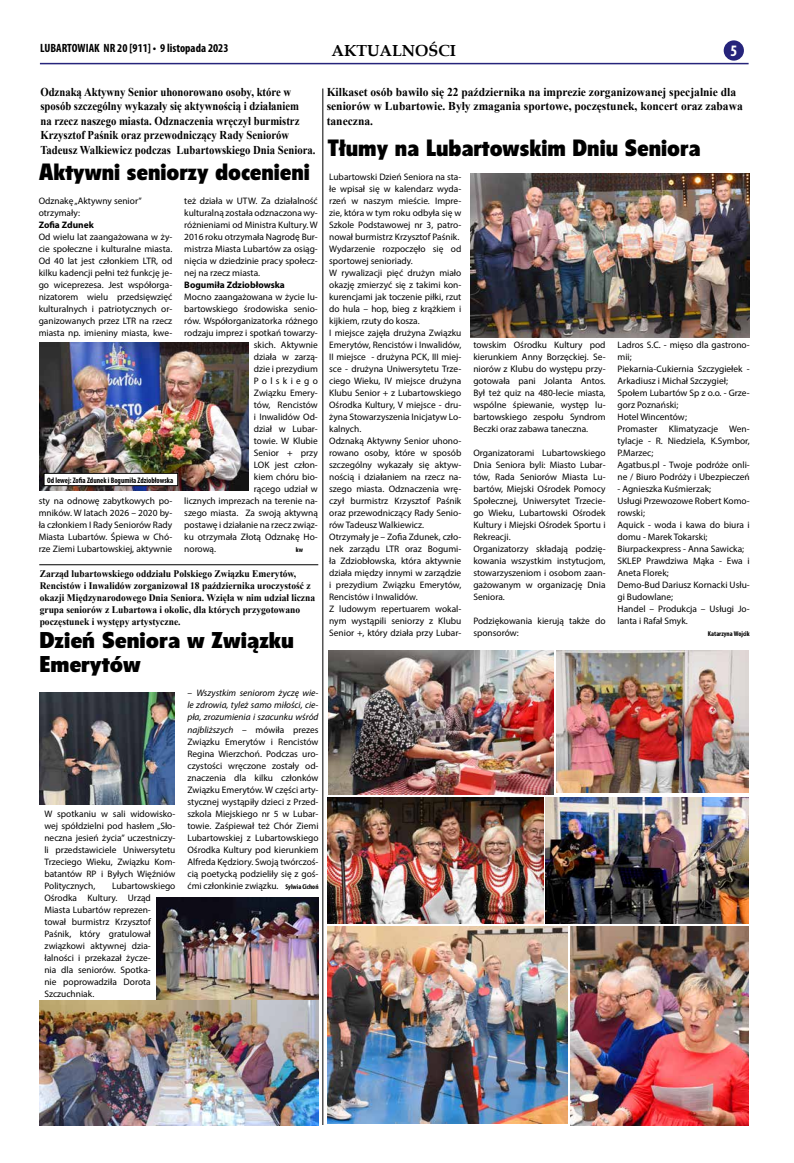
<style>
.page{position:relative;width:794px;height:1163px;background:#fff}
.page>*{position:absolute;margin:0;border:0;box-sizing:border-box;transform-origin:0 0}
.t1{font:22.7px "EFN Olivea OT";color:#000;scale:1.08 1}
.t2{font:22px/24px "EFN Olivea OT";color:#000;scale:1.15 1}
.t3{font:700 16px "Book Antiqua";color:#000}
.t4{font:700 condensed 16px "Myriad Pro";color:#fff}
.t5{font:700 12px/14.4px "Times New Roman";color:#000;scale:.89 1}
.t6{font:700 12px/14.4px "Times New Roman";color:#000;scale:.96 1}
.t7{font:700 condensed 12px "Myriad Pro";color:#000}
.t8{font:700 10px/12px "Times New Roman";color:#000;scale:.95 1}
.t9{font:9.4px/12px "Myriad Pro";color:#000}
.t10{font:700 9.4px "Myriad Pro";color:#000}
.t11{font:9.4px "Myriad Pro";letter-spacing:.35em;color:#000}
.t12{font:700 condensed 8px "Myriad Pro";color:#000;scale:.95 1}
.t13{font:700 condensed 7px "Myriad Pro";color:#000}
.s1{font-style:italic}
.s2{font-weight:700;font-stretch:condensed;font-size:7px}
</style>
<div class="page">
<div style="left:723px;top:40px;width:21px;height:21px;background:#26247b;border-radius:50%"></div>
<hr style="left:40px;top:63px;width:708px;height:1px;background:#26247b">
<hr style="left:39px;top:564px;width:279px;height:1px;background:#000">
<hr style="left:322px;top:88px;width:1px;height:1036px;background:#000">
<img style="left:471px;top:173px;width:278px;height:165px">
<img style="left:329px;top:650px;width:224px;height:144px">
<img style="left:556px;top:650px;width:192px;height:142px">
<img style="left:328px;top:797px;width:215px;height:126px">
<img style="left:570px;top:926px;width:178px;height:198px">
<img style="left:40px;top:342px;width:208px;height:148px">
<div style="left:44px;top:473px;width:134px;height:12px;background:#fff"></div>
<div style="left:44px;top:473px;width:134px;height:13px;border:1px solid #000"></div>
<img style="left:327px;top:926px;width:240px;height:197px">
<img style="left:546px;top:797px;width:202px;height:126px">
<img style="left:39px;top:692px;width:135px;height:112px">
<img style="left:156px;top:897px;width:163px;height:101px">
<img style="left:40px;top:1000px;width:278px;height:124px">
<h3 class="t3" style="left:332px;top:39px;width:126px">AKTUALNOŚCI</h3>
<p class="t7" style="left:40px;top:41px;width:190px">LUBARTOWIAK NR 20 [911] • 9 listopada 2023</p>
<h3 class="t4" style="left:730px;top:40px;width:8px">5</h3>
<p class="t5" style="left:40px;top:84px;width:311px">Odznaką Aktywny Senior uhonorowano osoby, które w sposób szczególny wykazały się aktywnością i działaniem<br>na rzecz naszego miasta. Odznaczenia wręczył burmistrz Krzysztof Paśnik oraz przewodniczący Rady Seniorów Tadeusz Walkiewicz podczas Lubartowskiego Dnia Seniora.</p>
<h1 class="t1" style="left:39px;top:157px;width:252px">Aktywni seniorzy docenieni</h1>
<p class="t9" style="left:39px;top:195px;width:104px">Odznakę „Aktywny senior” otrzymały:</p>
<p class="t10" style="left:39px;top:219px;width:57px">Zofia Zdunek</p>
<p class="t9" style="left:39px;top:231px;width:135px;text-align:justify">Od wielu lat zaangażowana w ży&shy;cie społeczne i kulturalne miasta.<br>Od 40 lat jest członkiem LTR, od kilku kadencji pełni też funkcję je&shy;go wiceprezesa. Jest współorga&shy;nizatorem wielu przedsięwzięć kulturalnych i patriotycznych or&shy;ganizowanych przez LTR na rzecz miasta np. imieniny miasta, kwe-</p>
<p class="t12" style="left:47px;top:475px;width:134px">Od lewej: Zofia Zdunek i Bogumiła Zdziobłowska</p>
<p class="t9" style="left:39px;top:495px;width:135px;text-align:justify">sty na odnowę zabytkowych po&shy;mników. W latach 2026 – 2020 by&shy;ła członkiem I Rady Seniorów Rady Miasta Lubartów. Śpiewa w Chó&shy;rze Ziemi Lubartowskiej, aktywnie</p>
<p class="t9" style="left:184px;top:195px;width:135px;text-align:justify">też działa w UTW. Za działalność kulturalną została odznaczona wy&shy;różnieniami od Ministra Kultury. W 2016 roku otrzymała Nagrodę Bur&shy;mistrza Miasta Lubartów za osiąg&shy;nięcia w dziedzinie pracy społecz&shy;nej na rzecz miasta.</p>
<p class="t10" style="left:184px;top:279px;width:102px">Bogumiła Zdziobłowska</p>
<p class="t9" style="left:184px;top:291px;width:135px">Mocno zaangażowana w życie lu-</p>
<p class="t9" style="left:184px;top:303px;width:135px">bartowskiego środowiska senio-</p>
<p class="t9" style="left:184px;top:315px;width:135px">rów. Współorganizatorka różnego</p>
<p class="t9" style="left:184px;top:327px;width:135px">rodzaju imprez i spotkań towarzy-</p>
<p class="t9" style="left:254px;top:339px;width:65px">skich. Aktywnie</p>
<p class="t9" style="left:254px;top:351px;width:65px">działa w zarzą-</p>
<p class="t9" style="left:254px;top:363px;width:65px">dzie i prezydium</p>
<p class="t11" style="left:254px;top:375px;width:65px">Polskiego</p>
<p class="t9" style="left:254px;top:387px;width:65px">Związku Emery-</p>
<p class="t9" style="left:254px;top:399px;width:65px">tów, Rencistów</p>
<p class="t9" style="left:254px;top:411px;width:65px">i Inwalidów Od-</p>
<p class="t9" style="left:254px;top:423px;width:65px">dział w Lubar-</p>
<p class="t9" style="left:254px;top:435px;width:65px">towie. W Klubie</p>
<p class="t9" style="left:254px;top:447px;width:65px">Senior + przy</p>
<p class="t9" style="left:254px;top:459px;width:65px">LOK jest człon-</p>
<p class="t9" style="left:254px;top:471px;width:65px">kiem chóru bio-</p>
<p class="t9" style="left:254px;top:483px;width:65px">rącego udział w</p>
<p class="t9" style="left:184px;top:495px;width:135px">licznych imprezach na terenie na-</p>
<p class="t9" style="left:184px;top:507px;width:135px">szego miasta. Za swoją aktywną</p>
<p class="t9" style="left:184px;top:519px;width:135px">postawę i działanie na rzecz związ-</p>
<p class="t9" style="left:184px;top:531px;width:135px">ku otrzymała Złotą Odznakę Ho-</p>
<p class="t9" style="left:184px;top:543px;width:33px">norową.</p>
<p class="t13" style="left:296px;top:545px;width:9px">kw</p>
<p class="t8" style="left:40px;top:566px;width:291px">Zarząd lubartowskiego oddziału Polskiego Związku Emerytów, Rencistów i Inwalidów zorganizował 18 października uroczystość z okazji Międzynarodowego Dnia Seniora. Wzięła w nim udział liczna grupa seniorów z Lubartowa i okolic, dla których przygotowano poczęstunek i występy artystyczne.</p>
<h2 class="t2" style="left:39px;top:628px;width:223px">Dzień Seniora w Związku<br>Emerytów</h2>
<p class="t9" style="left:44px;top:807px;width:133px;text-align:justify">W spotkaniu w sali widowisko&shy;wej spółdzielni pod hasłem „Sło&shy;neczna jesień życia” uczestniczy&shy;li przedstawiciele Uniwersytetu Trzeciego Wieku, Związku Kom&shy;batantów RP i Byłych Więźniów Politycznych,</p>
<p class="t9" style="left:44px;top:879px;width:133px;text-indent:68px">Lubartowskiego<br>Ośrodka Kultury. Urząd<br>Miasta Lubartów reprezen-<br>tował burmistrz Krzysztof<br>Paśnik, który gratulował związkowi aktywnej dzia&shy;łalności i przekazał życze-<br>nia dla seniorów. Spotka-<br>nie poprowadziła Dorota<br>Szczuchniak.</p>
<p class="t9" style="left:187px;top:687px;width:133px;text-align:justify">– <span class="s1">Wszystkim seniorom życzę wie&shy;le zdrowia, tyleż samo miłości, cie&shy;pła, zrozumienia i szacunku wśród najbliższych</span> – mówiła prezes Związku Emerytów i Rencistów Regina Wierzchoń. Podczas uro&shy;czystości wręczone zostały od&shy;znaczenia dla kilku członków Związku Emerytów. W części arty&shy;stycznej wystąpiły dzieci z Przed&shy;szkola Miejskiego nr 5 w Lubar&shy;towie. Zaśpiewał też Chór Ziemi Lubartowskiej z Lubartowskiego Ośrodka Kultury pod kierunkiem Alfreda Kędziory. Swoją twórczoś&shy;cią poetycką podzieliły się z goś&shy;ćmi członkinie związku. <span class="s2">Sylwia Cichoń</span></p>
<p class="t6" style="left:327px;top:84px;width:435px">Kilkaset osób bawiło się 22 października na imprezie zorganizowanej specjalnie dla seniorów w Lubartowie. Były zmagania sportowe, poczęstunek, koncert oraz zabawa taneczna.</p>
<h1 class="t1" style="left:328px;top:133px;width:346px">Tłumy na Lubartowskim Dniu Seniora</h1>
<p class="t9" style="left:329px;top:171px;width:134px">Lubartowski Dzień Seniora na sta&shy;łe wpisał się w kalendarz wyda&shy;rzeń w naszym mieście. Impre&shy;zie, która w tym roku odbyła się w<br>Szkole Podstawowej nr 3, patro&shy;nował burmistrz Krzysztof Paśnik.<br>Wydarzenie rozpoczęło się od sportowej senioriady.<br>W rywalizacji pięć drużyn miało okazję zmierzyć się z takimi kon&shy;kurencjami jak toczenie piłki, rzut do hula – hop, bieg z krążkiem i kijkiem, rzuty do kosza.<br>I miejsce zajęła drużyna Związku<br>Emerytów, Rencistów i Inwalidów,<br>II miejsce - drużyna PCK, III miej&shy;sce - drużyna Uniwersytetu Trze&shy;ciego Wieku, IV miejsce drużyna<br>Klubu Senior + z Lubartowskiego<br>Ośrodka Kultury, V miejsce - dru&shy;żyna Stowarzyszenia Inicjatyw Lo&shy;kalnych.<br>Odznaką Aktywny Senior uhono&shy;rowano osoby, które w sposób szczególny wykazały się aktyw&shy;nością i działaniem na rzecz na&shy;szego miasta. Odznaczenia wrę&shy;czył burmistrz Krzysztof Paśnik oraz przewodniczący Rady Senio&shy;rów Tadeusz Walkiewicz.<br>Otrzymały je – Zofia Zdunek, czło&shy;nek zarządu LTR oraz Bogumi&shy;ła Zdziobłowska, która aktywnie działa między innymi w zarządzie i prezydium Związku Emerytów,<br>Rencistów i Inwalidów.<br>Z ludowym repertuarem wokal&shy;nym wystąpili seniorzy z Klubu<br>Senior +, który działa przy Lubar-</p>
<p class="t9" style="left:473px;top:339px;width:134px;text-align:justify">towskim Ośrodku Kultury pod kierunkiem Anny Borzęckiej. Se&shy;niorów z Klubu do występu przy&shy;gotowała pani Jolanta Antos.<br>Był też quiz na 480-lecie miasta, wspólne śpiewanie, występ lu&shy;bartowskiego zespołu Syndrom Beczki oraz zabawa taneczna.</p>
<p class="t9" style="left:473px;top:447px;width:134px">Organizatorami Lubartowskiego<br>Dnia Seniora byli: Miasto Lubar&shy;tów, Rada Seniorów Miasta Lu&shy;bartów, Miejski Ośrodek Pomocy<br>Społecznej, Uniwersytet Trzecie&shy;go Wieku, Lubartowski Ośrodek<br>Kultury i Miejski Ośrodek Sportu i<br>Rekreacji.<br>Organizatorzy składają podzię&shy;kowania wszystkim instytucjom, stowarzyszeniom i osobom zaan&shy;gażowanym w organizację Dnia<br>Seniora.</p>
<p class="t9" style="left:473px;top:615px;width:134px">Podziękowania kierują także do sponsorów:</p>
<p class="t9" style="left:617px;top:339px;width:134px">Ladros S.C. - mięso dla gastrono&shy;mii;<br>Piekarnia-Cukiernia Szczygiełek -<br>Arkadiusz i Michał Szczygieł;<br>Społem Lubartów Sp z o.o. - Grze&shy;gorz Poznański;<br>Hotel Wincentów;<br>Promaster Klimatyzacje Wen&shy;tylacje - R. Niedziela, K.Symbor,<br>P.Marzec;<br>Agatbus.pl - Twoje podróże onli&shy;ne / Biuro Podróży i Ubezpieczeń</p>
<p class="t9" style="left:617px;top:483px;width:134px">- Agnieszka Kuśmierzak;<br>Usługi Przewozowe Robert Komo&shy;rowski;<br>Aquick - woda i kawa do biura i domu - Marek Tokarski;<br>Biurpackexpress - Anna Sawicka;<br>SKLEP Prawdziwa Mąka - Ewa i<br>Aneta Florek;<br>Demo-Bud Dariusz Kornacki Usłu&shy;gi Budowlane;<br>Handel – Produkcja – Usługi Jo&shy;lanta i Rafał Smyk.</p>
<p class="t13" style="left:708px;top:629px;width:43px">Katarzyna Wojcik</p>
</div>
